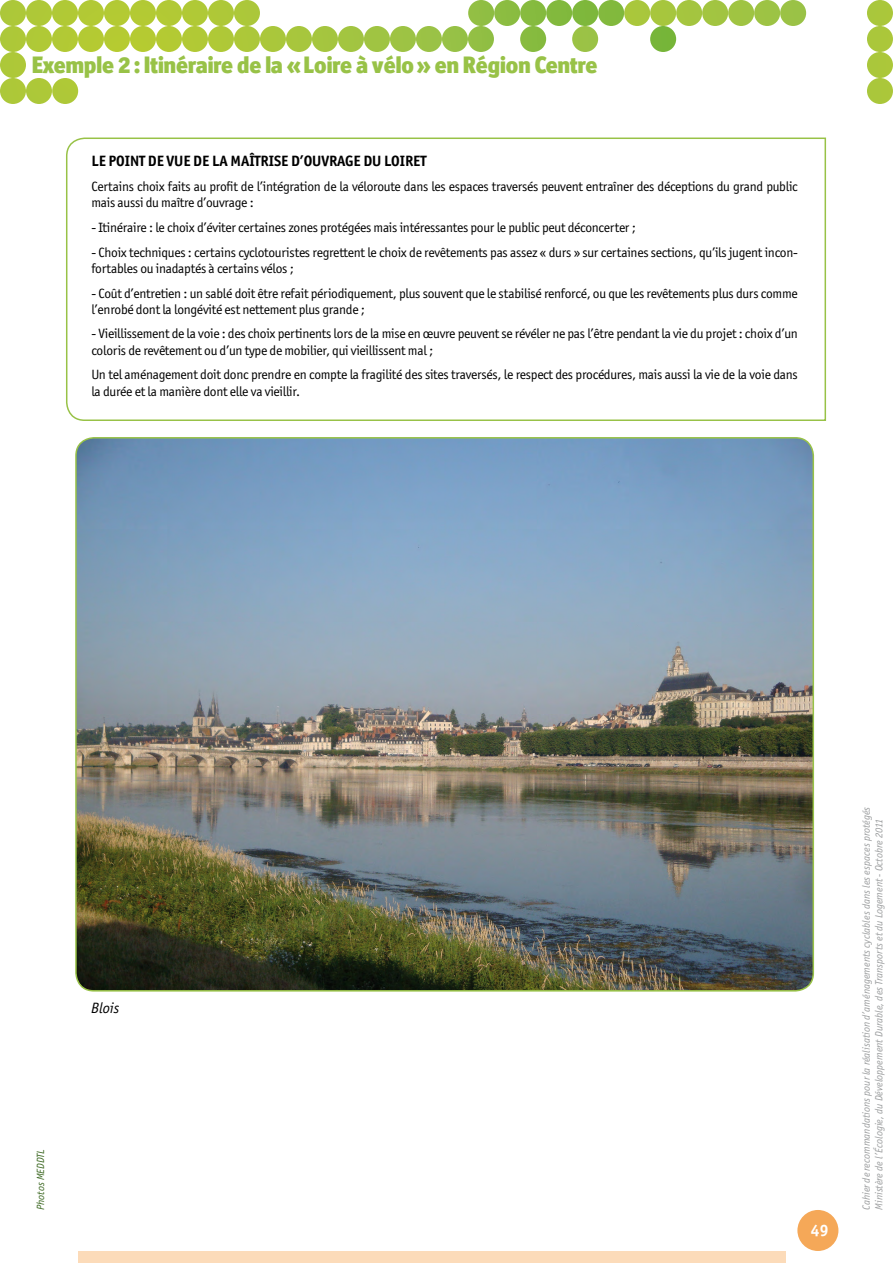
<style>
.page{position:relative;width:893px;height:1263px;background:#fff}
.page>*{position:absolute;margin:0;border:0;box-sizing:border-box;transform-origin:0 0}
.t1{font:900 24px "Officina Display ITC Std";color:#98c247}
.t2{font:700 16.5px "Officina San ITC";color:#fff}
.t3{font:700 15px "Officina San ITC";letter-spacing:-.005em;color:#000}
.t4{font:italic 15px "Officina San ITC";color:#000}
.t5{font:13.5px/16.2px "Officina San ITC";letter-spacing:-.02em;color:#000}
.t6{font:italic 10.5px/12.6px "Officina San ITC";color:#9c9e9f}
.t7{font:italic 10.5px "Officina San ITC";color:#3b6721}
</style>
<div class="page">
<div style="left:797px;top:1210px;width:41px;height:41px;background:#f5a858;border-radius:50%"></div>
<div style="left:79px;top:1251px;width:707px;height:12px;background:#fcdbb9"></div>
<div style="left:867px;top:0;width:26px;height:26px;background:#aac73b;border-radius:13px"></div>
<div style="left:867px;top:26px;width:26px;height:26px;background:#abc73b;border-radius:13px"></div>
<div style="left:867px;top:52px;width:26px;height:26px;background:#abc73a;border-radius:13px"></div>
<div style="left:867px;top:78px;width:26px;height:26px;background:#aac73b;border-radius:13px"></div>
<div style="left:0;top:0;width:26px;height:26px;background:#acc839;border-radius:13px"></div>
<div style="left:26px;top:0;width:26px;height:26px;background:#afc838;border-radius:13px"></div>
<div style="left:52px;top:0;width:26px;height:26px;background:#b1c936;border-radius:13px"></div>
<div style="left:78px;top:0;width:26px;height:26px;background:#b2c934;border-radius:13px"></div>
<div style="left:104px;top:0;width:26px;height:26px;background:#b3ca33;border-radius:13px"></div>
<div style="left:130px;top:0;width:26px;height:26px;background:#b3ca33;border-radius:13px"></div>
<div style="left:156px;top:0;width:26px;height:26px;background:#b2c935;border-radius:13px"></div>
<div style="left:182px;top:0;width:26px;height:26px;background:#b0c936;border-radius:13px"></div>
<div style="left:208px;top:0;width:26px;height:26px;background:#aec838;border-radius:13px"></div>
<div style="left:234px;top:0;width:26px;height:26px;background:#acc73a;border-radius:13px"></div>
<div style="left:624px;top:0;width:26px;height:26px;background:#a9c73c;border-radius:13px"></div>
<div style="left:650px;top:0;width:26px;height:26px;background:#a7c63d;border-radius:13px"></div>
<div style="left:676px;top:0;width:26px;height:26px;background:#a5c53f;border-radius:13px"></div>
<div style="left:702px;top:0;width:26px;height:26px;background:#a2c541;border-radius:13px"></div>
<div style="left:728px;top:0;width:26px;height:26px;background:#a0c442;border-radius:13px"></div>
<div style="left:754px;top:0;width:26px;height:26px;background:#9dc344;border-radius:13px"></div>
<div style="left:780px;top:0;width:26px;height:26px;background:#9bc246;border-radius:13px"></div>
<div style="left:442px;top:26px;width:26px;height:26px;background:#97c146;border-radius:13px"></div>
<div style="left:468px;top:0;width:26px;height:26px;background:#91be43;border-radius:13px"></div>
<div style="left:494px;top:0;width:26px;height:26px;background:#8bbc41;border-radius:13px"></div>
<div style="left:520px;top:0;width:26px;height:26px;background:#86bb3f;border-radius:13px"></div>
<div style="left:546px;top:0;width:26px;height:26px;background:#82b93d;border-radius:13px"></div>
<div style="left:572px;top:0;width:26px;height:26px;background:#7eb83c;border-radius:13px"></div>
<div style="left:650px;top:26px;width:26px;height:26px;background:#76b539;border-radius:13px"></div>
<div style="left:0;top:26px;width:26px;height:26px;background:#adc838;border-radius:13px"></div>
<div style="left:26px;top:26px;width:26px;height:26px;background:#b0c936;border-radius:13px"></div>
<div style="left:52px;top:26px;width:26px;height:26px;background:#b2c935;border-radius:13px"></div>
<div style="left:78px;top:26px;width:26px;height:26px;background:#b4ca32;border-radius:13px"></div>
<div style="left:104px;top:26px;width:26px;height:26px;background:#b5cb31;border-radius:13px"></div>
<div style="left:130px;top:26px;width:26px;height:26px;background:#b5ca32;border-radius:13px"></div>
<div style="left:182px;top:26px;width:26px;height:26px;background:#b1c935;border-radius:13px"></div>
<div style="left:208px;top:26px;width:26px;height:26px;background:#afc837;border-radius:13px"></div>
<div style="left:234px;top:26px;width:26px;height:26px;background:#adc839;border-radius:13px"></div>
<div style="left:260px;top:26px;width:26px;height:26px;background:#aac73b;border-radius:13px"></div>
<div style="left:286px;top:26px;width:26px;height:26px;background:#a7c63d;border-radius:13px"></div>
<div style="left:390px;top:26px;width:26px;height:26px;background:#9ec344;border-radius:13px"></div>
<div style="left:416px;top:26px;width:26px;height:26px;background:#9bc246;border-radius:13px"></div>
<div style="left:572px;top:26px;width:26px;height:26px;background:#9bc246;border-radius:13px"></div>
<div style="left:468px;top:26px;width:26px;height:26px;background:#92bf44;border-radius:13px"></div>
<div style="left:520px;top:26px;width:26px;height:26px;background:#86bb3f;border-radius:13px"></div>
<div style="left:598px;top:0;width:26px;height:26px;background:#82b93d;border-radius:13px"></div>
<div style="left:0;top:52px;width:26px;height:26px;background:#adc838;border-radius:13px"></div>
<div style="left:0;top:78px;width:26px;height:26px;background:#adc839;border-radius:13px"></div>
<div style="left:26px;top:78px;width:26px;height:26px;background:#adc839;border-radius:13px"></div>
<div style="left:52px;top:78px;width:26px;height:26px;background:#afc837;border-radius:13px"></div>
<div style="left:364px;top:26px;width:26px;height:26px;background:#a0c442;border-radius:13px"></div>
<div style="left:338px;top:26px;width:26px;height:26px;background:#a2c541;border-radius:13px"></div>
<div style="left:312px;top:26px;width:26px;height:26px;background:#a5c53f;border-radius:13px"></div>
<div style="left:156px;top:26px;width:26px;height:26px;background:#b4ca33;border-radius:13px"></div>
<img style="left:76px;top:438px;width:737px;height:553px">
<svg style="left:66px;top:137px;width:761px;height:284px"></svg>
<h1 class="t1" style="left:32px;top:51px;width:567px">Exemple 2 : Itinéraire de la «Loire à vélo» en Région Centre</h1>
<p class="t3" style="left:92px;top:152px;width:336px">LE POINT DE VUE DE LA MAÎTRISE D’OUVRAGE DU LOIRET</p>
<p class="t5" style="left:91px;top:178px;width:708px">Certains choix faits au profit de l’intégration de la véloroute dans les espaces traversés peuvent entraîner des déceptions du grand public mais aussi du maître d’ouvrage :</p>
<p class="t5" style="left:91px;top:219px;width:546px">- Itinéraire : le choix d’éviter certaines zones protégées mais intéressantes pour le public peut déconcerter ;</p>
<p class="t5" style="left:91px;top:244px;width:708px">- Choix techniques : certains cyclotouristes regrettent le choix de revêtements pas assez « durs » sur certaines sections, qu’ils jugent incon&shy;fortables ou inadaptés à certains vélos ;</p>
<p class="t5" style="left:91px;top:285px;width:708px">- Coût d’entretien : un sablé doit être refait périodiquement, plus souvent que le stabilisé renforcé, ou que les revêtements plus durs comme l’enrobé dont la longévité est nettement plus grande ;</p>
<p class="t5" style="left:91px;top:326px;width:708px">- Vieillissement de la voie : des choix pertinents lors de la mise en œuvre peuvent se révéler ne pas l’être pendant la vie du projet : choix d’un coloris de revêtement ou d’un type de mobilier, qui vieillissent mal ;</p>
<p class="t5" style="left:91px;top:367px;width:708px">Un tel aménagement doit donc prendre en compte la fragilité des sites traversés, le respect des procédures, mais aussi la vie de la voie dans la durée et la manière dont elle va vieillir.</p>
<p class="t4" style="left:91px;top:999px;width:30px">Blois</p>
<p class="t7" style="left:35px;top:1210px;width:62px;rotate:-90deg">Photos MEDDTL</p>
<p class="t2" style="left:811px;top:1220px;width:19px">49</p>
<p class="t6" style="left:860px;top:1210px;width:405px;rotate:-90deg">Cahier de recommandations pour la réalisation d’aménagements cyclables dans les espaces protégés<br>Ministère de l’écologie, du Développement Durable, des Transports et du Logement - Octobre 2011</p>
</div>
